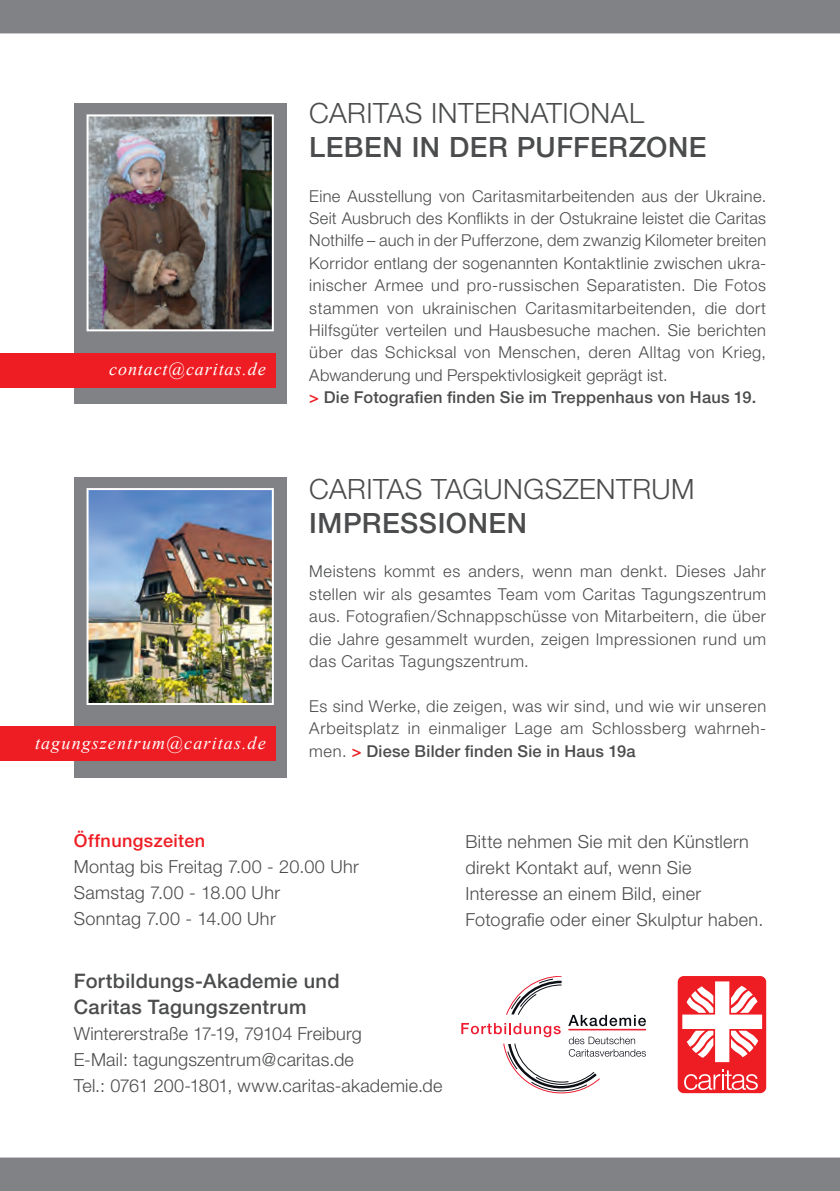
<style>
.page{position:relative;width:840px;height:1191px;background:#fff}
.page>*{position:absolute;margin:0;border:0;box-sizing:border-box;transform-origin:0 0}
.t1{font:300 28px "Helvetica Neue";letter-spacing:.015em;color:#4b4c4d}
.t2{font:500 28px "Helvetica Neue";letter-spacing:.02em;color:#4b4c4d}
.t3{font:500 20px/26px "Helvetica Neue";letter-spacing:.015em;color:#4b4c4d}
.t4{font:300 18px/26px "Helvetica Neue";letter-spacing:.015em;color:#4b4c4d}
.t5{font:italic 18px "Times New Roman";letter-spacing:.055em;color:#fff}
.t6{font:500 18px "Helvetica Neue";letter-spacing:.03em;color:#ee1d23}
.t7{font:300 16.4px/22.4px "Helvetica Neue";letter-spacing:.03em;color:#4b4c4d;text-align:justify}
.s1{font-weight:500;color:#ee1d23}
.s2{font-weight:500}
</style>
<div class="page">
<div style="left:0;top:1157px;width:839px;height:34px;background:#808285"></div>
<div style="left:74px;top:103px;width:212px;height:300px;background:#808285"></div>
<img style="left:89px;top:117px;width:182px;height:211px">
<div style="left:86px;top:114px;width:188px;height:217px;border:2px solid #fff"></div>
<div style="left:0;top:353px;width:275px;height:34px;background:#ee1d23"></div>
<div style="left:0;top:0;width:839px;height:34px;background:#808285"></div>
<hr style="left:0;top:33px;width:839px;height:2px;background:#fff">
<div style="left:74px;top:477px;width:212px;height:300px;background:#808285"></div>
<img style="left:89px;top:491px;width:182px;height:211px">
<div style="left:86px;top:488px;width:188px;height:217px;border:2px solid #fff"></div>
<div style="left:0;top:726px;width:275px;height:34px;background:#ee1d23"></div>
<svg style="left:461px;top:976px;width:184px;height:117px"></svg>
<div style="left:677px;top:976px;width:88px;height:117px;background:#ee1d23;border-radius:6px"></div>
<svg style="left:682px;top:981px;width:79px;height:81px"></svg>
<svg style="left:684px;top:1069px;width:73px;height:21px"></svg>
<p class="t5" style="left:109px;top:356px;width:158px">contact@caritas.de</p>
<p class="t5" style="left:35px;top:730px;width:232px">tagungszentrum@caritas.de</p>
<h1 class="t1" style="left:309px;top:96px;width:336px">Carit as inte rnati onal</h1>
<h1 class="t2" style="left:309px;top:130px;width:398px">Leben in der Puff erzone</h1>
<p class="t7" style="left:309px;top:184px;width:458px;text-align:left">Eine Ausstellung von Caritasmitarbeitenden aus der Ukraine.<br>Seit Ausbruch des Konflikts in der Ostukraine leistet die Caritas Nothilfe – auch in der Pufferzone, dem zwanzig Kilometer breiten Korridor entlang der sogenannten Kontaktlinie zwischen ukra&shy;inischer Armee und pro-russischen Separatisten. Die Fotos stammen von ukrainischen Caritasmitarbeitenden, die dort Hilfsgüter verteilen und Hausbesuche machen. Sie berichten über das Schicksal von Menschen, deren Alltag von Krieg, Abwanderung und Perspektivlosigkeit geprägt ist.<br><span class="s1">&gt;</span> <span class="s2">Die Fotografien finden Sie im Treppenhaus von Haus 19.</span></p>
<h1 class="t1" style="left:309px;top:471px;width:351px">Carit as Tagungszentrum</h1>
<h1 class="t2" style="left:309px;top:506px;width:219px">Impress ionen</h1>
<p class="t7" style="left:309px;top:560px;width:458px">Meistens kommt es anders, wenn man denkt. Dieses Jahr stellen wir als gesamtes Team vom Caritas Tagungszentrum aus. Fotografien/Schnappschüsse von Mitarbeitern, die über die Jahre gesammelt wurden, zeigen Impressionen rund um das Caritas Tagungszentrum.</p>
<p class="t7" style="left:309px;top:694px;width:458px">Es sind Werke, die zeigen, was wir sind, und wie wir unseren Arbeitsplatz in einmaliger Lage am Schlossberg wahrneh&shy;men. <span class="s1">&gt;</span> <span class="s2">Diese Bilder finden Sie in Haus 19a</span></p>
<p class="t6" style="left:74px;top:830px;width:133px">Öffnungszeiten</p>
<p class="t4" style="left:74px;top:853px;width:286px">Montag bis Freitag 7.00 - 20.00 Uhr<br>Samstag 7.00 - 18.00 Uhr<br>Sonntag 7.00 - 14.00 Uhr</p>
<p class="t3" style="left:74px;top:968px;width:267px">Fortbildungs-Akademie und<br>Caritas Tagungszentrum</p>
<p class="t4" style="left:74px;top:1020px;width:370px">Wintererstraße 17-19, 79104 Freiburg<br>E-Mail: tagungszentrum@caritas.de<br>Tel.: 0761 200-1801, www.caritas-akademie.de</p>
<p class="t4" style="left:465px;top:828px;width:299px">Bitte nehmen Sie mit den Künstlern direkt Kontakt auf, wenn Sie Interesse an einem Bild, einer Fotografie oder einer Skulptur haben.</p>
</div>
